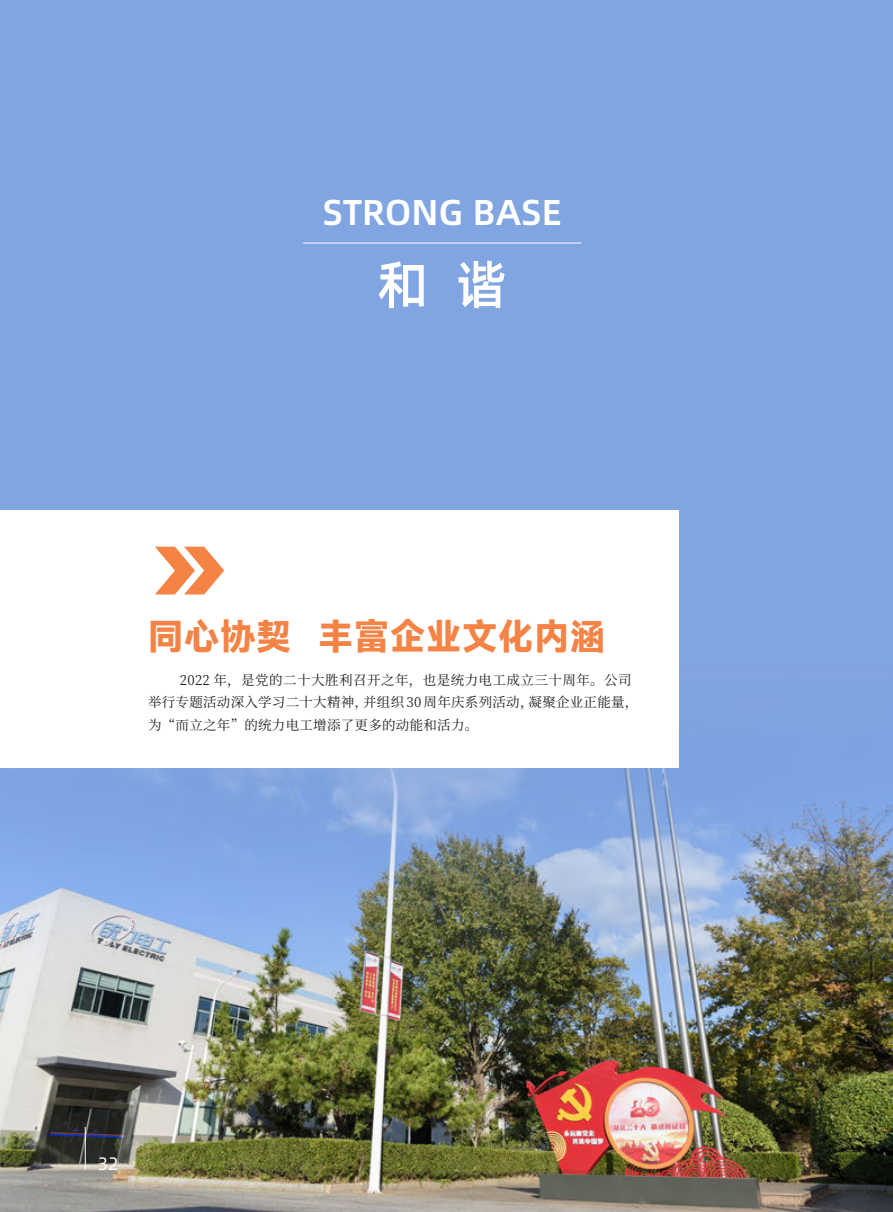
<style>
.page{position:relative;width:893px;height:1212px;background:#fff}
.page>*{position:absolute;margin:0;border:0;box-sizing:border-box;transform-origin:0 0}
.t1{font:52.5px "Alibaba Pu Hui Ti M";color:#fff}
.t2{font:700 36px "Mi Sans";color:#f58345}
.t3{font:36px "Alibaba Pu Hui Ti M";color:#fff}
.t4{font:18px "Alibaba Sans";color:#fff}
.思源宋体{font:13.5px/22.5px "Source Han Serif SC";letter-spacing:.02em;color:#231f20}
</style>
<div class="page">
<img style="left:0;top:0;width:893px;height:1212px">
<hr style="left:303px;top:243px;width:278px;height:1px;background:#fff">
<div style="left:0;top:510px;width:678px;height:257px;background:#fff"></div>
<svg style="left:155px;top:547px;width:69px;height:47px"></svg>
<hr style="left:85px;top:1127px;width:1px;height:42px;background:#fff">
<p class="t3" style="left:323px;top:184px;width:241px">STRONG BASE</p>
<p class="t1" style="left:377px;top:244px;width:132px">和 谐</p>
<p class="t2" style="left:148px;top:612px;width:459px">同心协契 丰富企业文化内涵</p>
<p class="思源宋体" style="left:148px;top:669px;width:492px;text-indent:32px">2022 年，是党的二十大胜利召开之年，也是统力电工成立三十周年。公司举行专题活动深入学习二十大精神，并组织 30 周年庆系列活动，凝聚企业正能量，为“而立之年”的统力电工增添了更多的动能和活力。</p>
<p class="t4" style="left:98px;top:1150px;width:22px">32</p>
</div>
